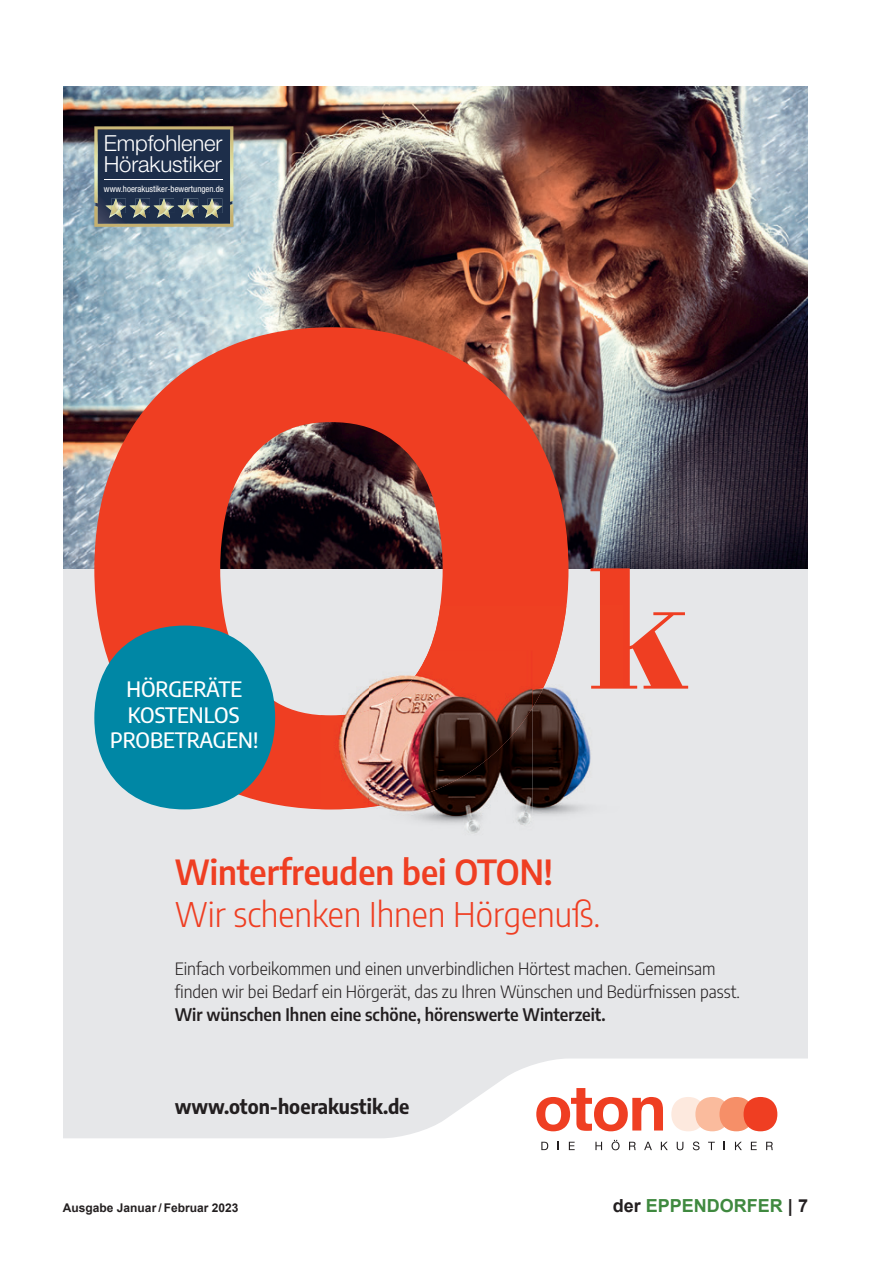
<style>
.page{position:relative;width:893px;height:1263px;background:#fff}
.page>*{position:absolute;margin:0;border:0;box-sizing:border-box;transform-origin:0 0}
.t1{font:160.35px "Abril Fatface";color:#ef3e22}
.t2{font:300 semi-condensed 34.05px "Encode Sans";color:#ef3e22}
.t3{font:600 semi-condensed 34.05px "Encode Sans";color:#ef3e22}
.t4{font:300 22.2px/21.8px "Helvetica Neue";letter-spacing:-.01em;color:#fff}
.t5{font:500 semi-condensed 21.3px/25.5px "Encode Sans";color:#fff;text-align:center}
.t6{font:700 semi-condensed 19.8px "Encode Sans";color:#231f20}
.t7{font:700 18px "Arial";color:#3f893f}
.t8{font:300 semi-condensed 16.95px/22.6px "Encode Sans";color:#231f20}
.t9{font:600 semi-condensed 16.95px "Encode Sans";color:#231f20}
.t10{font:700 12px "Arial";color:#231f20}
.t11{font:condensed 8.85px "Helvetica Neue LT Pro";color:#fff}
.s1{color:#231f20}
</style>
<div class="page">
<div style="left:64px;top:86px;width:744px;height:1093px;background:#e6e7e9"></div>
<img style="left:64px;top:86px;width:744px;height:482px">
<svg style="left:64px;top:1058px;width:744px;height:121px;fill:#fff"></svg>
<svg style="left:536px;top:1088px;width:127px;height:43px;background:#f7a79a"></svg>
<svg style="left:541px;top:1142px;width:7px;height:8px"></svg>
<svg style="left:569px;top:1142px;width:6px;height:8px"></svg>
<svg style="left:595px;top:1142px;width:7px;height:8px"></svg>
<svg style="left:611px;top:1140px;width:9px;height:10px"></svg>
<svg style="left:629px;top:1142px;width:7px;height:8px"></svg>
<svg style="left:644px;top:1142px;width:8px;height:8px"></svg>
<svg style="left:661px;top:1142px;width:7px;height:8px"></svg>
<svg style="left:677px;top:1142px;width:6px;height:8px"></svg>
<svg style="left:693px;top:1141px;width:7px;height:9px"></svg>
<svg style="left:708px;top:1142px;width:7px;height:8px"></svg>
<svg style="left:735px;top:1142px;width:7px;height:8px"></svg>
<svg style="left:751px;top:1142px;width:6px;height:8px"></svg>
<svg style="left:766px;top:1142px;width:7px;height:8px"></svg>
<svg style="left:671px;top:1097px;width:106px;height:34px;background:#f7a289"></svg>
<svg style="left:94px;top:126px;width:139px;height:101px;background:#3c4957"></svg>
<svg style="left:94px;top:327px;width:474px;height:482px;background:#bf5849"></svg>
<svg style="left:94px;top:625px;width:181px;height:184px;background:#2d8ea5"></svg>
<img style="left:320px;top:651px;width:49px;height:159px">
<img style="left:320px;top:710px;width:49px;height:99px">
<img style="left:369px;top:605px;width:222px;height:228px">
<img style="left:429px;top:605px;width:137px;height:103px">
<img style="left:404px;top:857px;width:41px;height:2px">
<img style="left:590px;top:605px;width:32px;height:84px">
<img style="left:369px;top:651px;width:163px;height:156px">
<h3 class="t4" style="left:104px;top:130px;width:120px">Empfohlener<br>Hörakustiker</h3>
<p class="t11" style="left:104px;top:184px;width:121px">www.hoerakustiker-bewertungen.de</p>
<p class="t5" style="left:110px;top:675px;width:150px">HÖRGERÄTE<br>KOSTENLOS<br>PROBETRAGEN!</p>
<h1 class="t1" style="left:589px;top:519px;width:101px">k</h1>
<h2 class="t3" style="left:175px;top:847px;width:380px">Winterfreuden bei OTON!</h2>
<h2 class="t2" style="left:175px;top:891px;width:427px">Wir schenken Ihnen Hörgenuß.</h2>
<p class="t8" style="left:175px;top:957px;width:567px">Einfach vorbeikommen und einen unverbindlichen Hörtest machen. Gemeinsam finden wir bei Bedarf ein Hörgerät, das zu Ihren Wünschen und Bedürfnissen passt.</p>
<p class="t9" style="left:175px;top:1002px;width:432px">Wir wünschen Ihnen eine schöne, hörenswerte Winterzeit.</p>
<p class="t6" style="left:175px;top:1091px;width:236px">www.oton-hoerakustik.de</p>
<p class="t10" style="left:63px;top:1200px;width:177px">Ausgabe Januar / Februar 2023</p>
<p class="t7" style="left:613px;top:1194px;width:197px"><span class="s1">der</span> EPPENDORFER <span class="s1">| 7</span></p>
</div>
